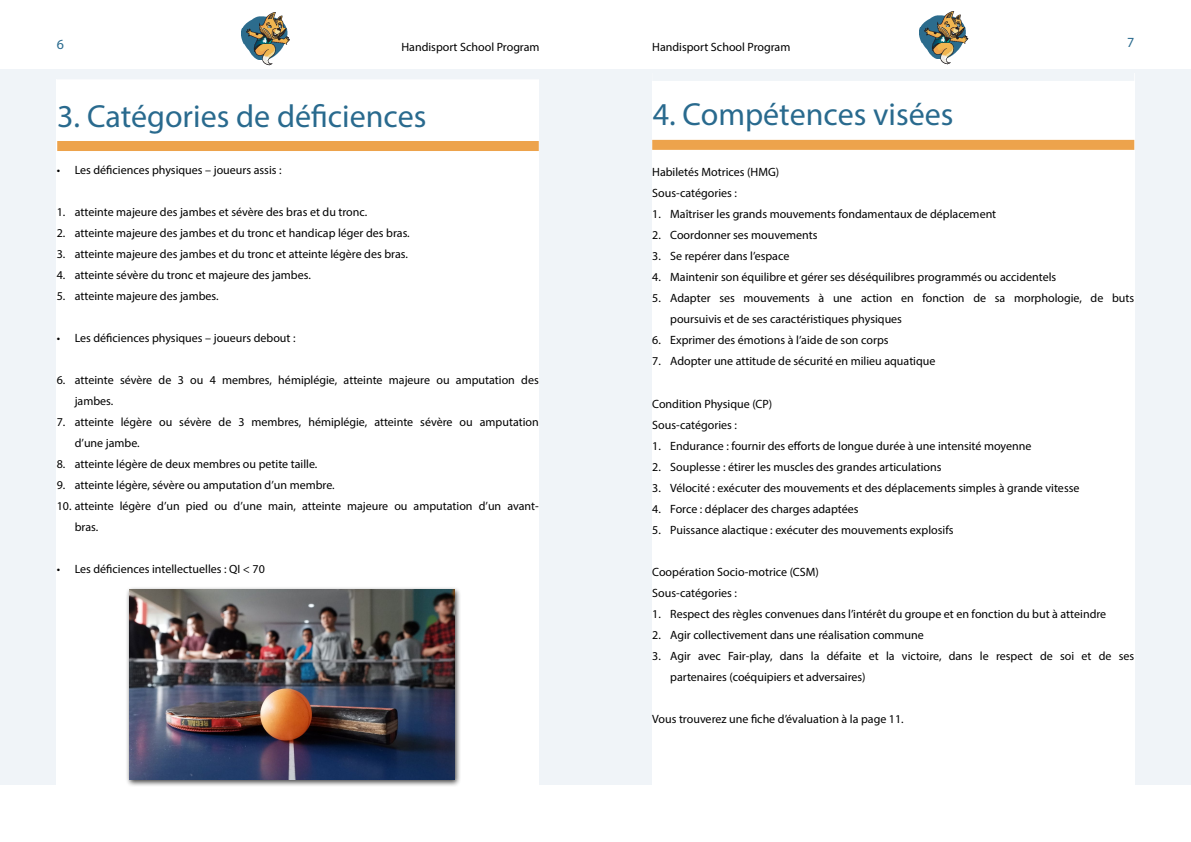
<style>
.page{position:relative;width:1191px;height:842px;background:#fff}
.page>*{position:absolute;margin:0;border:0;box-sizing:border-box;transform-origin:0 0}
.t1{font:32px "Myriad Pro";color:#296a8e}
.t2{font:14px "Myriad Pro";color:#296a8e}
.t3{font:12px/21px "Myriad Pro";color:#000}
</style>
<div class="page">
<div style="left:0;top:69px;width:1191px;height:716px;background:#f0f4f8"></div>
<div style="left:57px;top:79px;width:482px;height:706px;background:#fff"></div>
<div style="left:57px;top:141px;width:482px;height:10px;background:#eda34c"></div>
<div style="left:126px;top:586px;width:336px;height:201px;background:#000;opacity:.75"></div>
<img style="left:129px;top:590px;width:325px;height:189px">
<img style="left:241px;top:12px;width:49px;height:53px">
<img style="left:919px;top:11px;width:50px;height:53px">
<div style="left:652px;top:73px;width:482px;height:712px;background:#fff"></div>
<div style="left:652px;top:71px;width:482px;height:10px;background:#f0f4f8"></div>
<div style="left:652px;top:140px;width:482px;height:10px;background:#eda34c"></div>
<p class="t2" style="left:57px;top:36px;width:9px">6</p>
<p class="t2" style="left:1127px;top:34px;width:9px">7</p>
<p class="t3" style="left:401px;top:37px;width:140px">Handisport School Program</p>
<p class="t3" style="left:652px;top:37px;width:140px">Handisport School Program</p>
<h1 class="t1" style="left:57px;top:96px;width:371px">3. Catégories de déficiences</h1>
<p class="t3" style="left:57px;top:160px;width:226px">• Les déficiences physiques – joueurs assis :</p>
<p class="t3" style="left:57px;top:202px;width:312px">1. atteinte majeure des jambes et sévère des bras et du tronc.</p>
<p class="t3" style="left:57px;top:223px;width:354px">2. atteinte majeure des jambes et du tronc et handicap léger des bras.</p>
<p class="t3" style="left:57px;top:244px;width:353px">3. atteinte majeure des jambes et du tronc et atteinte légère des bras.</p>
<p class="t3" style="left:57px;top:265px;width:256px">4. atteinte sévère du tronc et majeure des jambes.</p>
<p class="t3" style="left:57px;top:286px;width:163px">5. atteinte majeure des jambes.</p>
<p class="t3" style="left:57px;top:328px;width:240px">• Les déficiences physiques – joueurs debout :</p>
<p class="t3" style="left:75px;top:370px;width:465px;text-indent:-18px">6. atteinte sévère de 3 ou 4 membres, hémiplégie, atteinte majeure ou amputation des jambes.</p>
<p class="t3" style="left:75px;top:412px;width:465px;text-indent:-18px">7. atteinte légère ou sévère de 3 membres, hémiplégie, atteinte sévère ou amputation d’une jambe.</p>
<p class="t3" style="left:57px;top:454px;width:262px">8. atteinte légère de deux membres ou petite taille.</p>
<p class="t3" style="left:57px;top:475px;width:279px">9. atteinte légère, sévère ou amputation d’un membre.</p>
<p class="t3" style="left:75px;top:496px;width:465px;text-indent:-18px">10. atteinte légère d’un pied ou d’une main, atteinte majeure ou amputation d’un avant&shy;bras.</p>
<p class="t3" style="left:57px;top:559px;width:210px">• Les déficiences intellectuelles : QI &lt; 70</p>
<h1 class="t1" style="left:653px;top:95px;width:302px">4. Compétences visées</h1>
<p class="t3" style="left:652px;top:162px;width:129px">Habiletés Motrices (HMG)<br>Sous-catégories :</p>
<p class="t3" style="left:652px;top:204px;width:345px">1. Maîtriser les grands mouvements fondamentaux de déplacement</p>
<p class="t3" style="left:652px;top:225px;width:167px">2. Coordonner ses mouvements</p>
<p class="t3" style="left:652px;top:246px;width:139px">3. Se repérer dans l’espace</p>
<p class="t3" style="left:652px;top:267px;width:405px">4. Maintenir son équilibre et gérer ses déséquilibres programmés ou accidentels</p>
<p class="t3" style="left:670px;top:288px;width:465px;text-indent:-18px">5. Adapter ses mouvements à une action en fonction de sa morphologie, de buts poursuivis et de ses caractéristiques physiques</p>
<p class="t3" style="left:652px;top:330px;width:238px">6. Exprimer des émotions à l’aide de son corps</p>
<p class="t3" style="left:652px;top:351px;width:285px">7. Adopter une attitude de sécurité en milieu aquatique</p>
<p class="t3" style="left:652px;top:393px;width:122px">Condition Physique (CP)<br>Sous-catégories :</p>
<p class="t3" style="left:652px;top:435px;width:381px">1. Endurance : fournir des efforts de longue durée à une intensité moyenne</p>
<p class="t3" style="left:652px;top:456px;width:291px">2. Souplesse : étirer les muscles des grandes articulations</p>
<p class="t3" style="left:652px;top:477px;width:429px">3. Vélocité : exécuter des mouvements et des déplacements simples à grande vitesse</p>
<p class="t3" style="left:652px;top:498px;width:208px">4. Force : déplacer des charges adaptées</p>
<p class="t3" style="left:652px;top:519px;width:303px">5. Puissance alactique : exécuter des mouvements explosifs</p>
<p class="t3" style="left:652px;top:561px;width:168px">Coopération Socio-motrice (CSM)<br>Sous-catégories :</p>
<p class="t3" style="left:652px;top:603px;width:455px">1. Respect des règles convenues dans l’intérêt du groupe et en fonction du but à atteindre</p>
<p class="t3" style="left:652px;top:624px;width:273px">2. Agir collectivement dans une réalisation commune</p>
<p class="t3" style="left:670px;top:645px;width:465px;text-indent:-18px">3. Agir avec Fair-play, dans la défaite et la victoire, dans le respect de soi et de ses partenaires (coéquipiers et adversaires)</p>
<p class="t3" style="left:652px;top:708px;width:253px">Vous trouverez une fiche d’évaluation à la page 11.</p>
</div>
